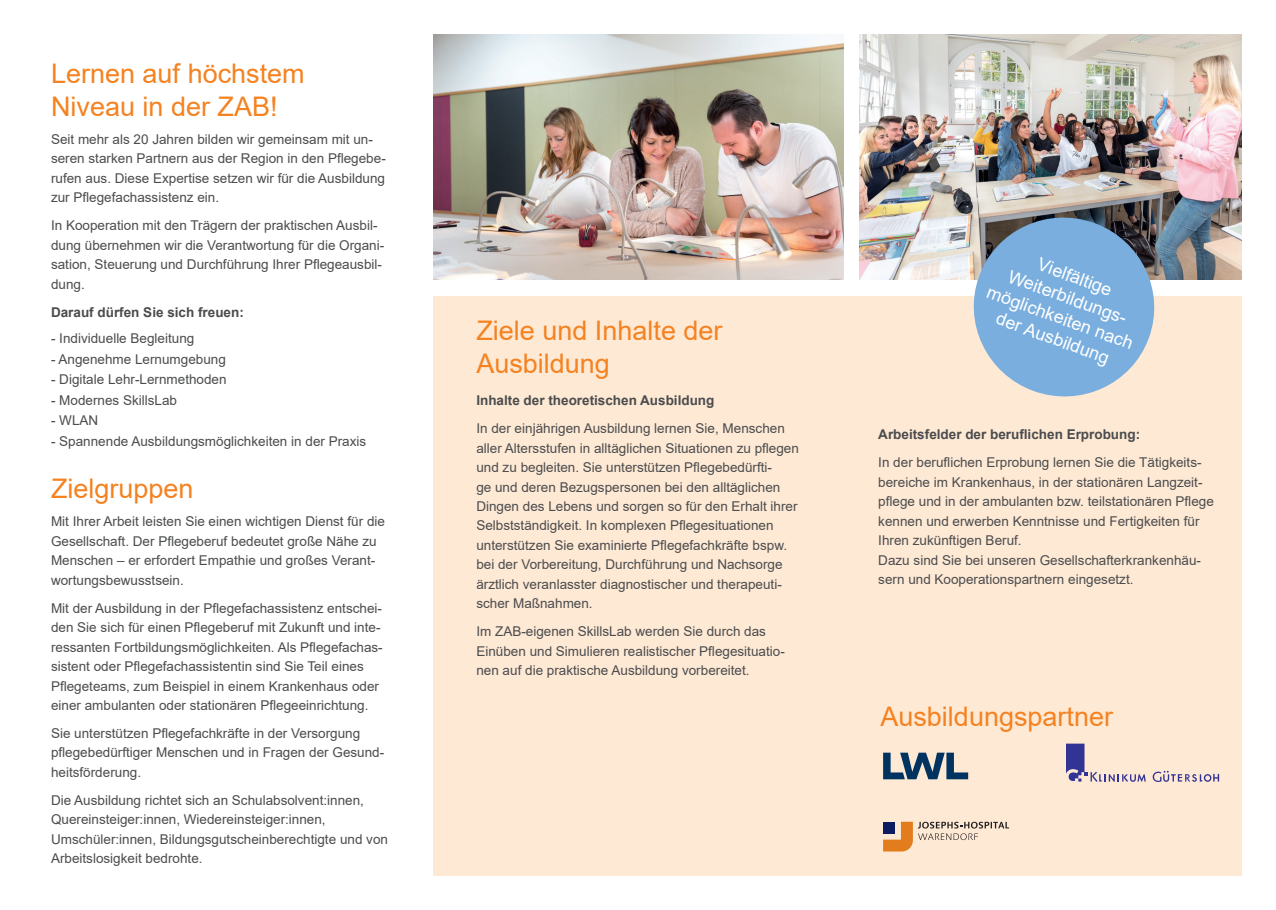
<style>
.page{position:relative;width:1276px;height:910px;background:#fff}
.page>*{position:absolute;margin:0;border:0;box-sizing:border-box;transform-origin:0 0}
.t1{font:27px/32.5px "Arial";color:#f58220}
.t2{font:18px "Arial";color:#fff}
.t3{font:13.5px/19.5px "Arial";color:#4b4c4d}
.t4{font:700 13.5px "Arial";color:#4b4c4d}
</style>
<div class="page">
<img style="left:434px;top:34px;width:409px;height:245px">
<img style="left:859px;top:34px;width:383px;height:245px">
<div style="left:434px;top:296px;width:808px;height:580px;background:#fee9d5"></div>
<svg style="left:961px;top:205px;width:205px;height:192px"></svg>
<svg style="left:1152px;top:771px;width:67px;height:11px"></svg>
<svg style="left:1066px;top:744px;width:79px;height:38px"></svg>
<svg style="left:883px;top:753px;width:85px;height:26px"></svg>
<svg style="left:883px;top:822px;width:126px;height:29px"></svg>
<h1 class="t1" style="left:51px;top:58px;width:255px">Lernen auf höchstem<br>Niveau in der ZAB!</h1>
<p class="t3" style="left:51px;top:129px;width:336px">Seit mehr als 20 Jahren bilden wir gemeinsam mit un&shy;seren starken Partnern aus der Region in den Pflegebe&shy;rufen aus. Diese Expertise setzen wir für die Ausbildung zur Pflegefachassistenz ein.</p>
<p class="t3" style="left:51px;top:216px;width:335px">In Kooperation mit den Trägern der praktischen Ausbil&shy;dung übernehmen wir die Verantwortung für die Organi&shy;sation, Steuerung und Durchführung Ihrer Pflegeausbil&shy;dung.</p>
<p class="t4" style="left:51px;top:303px;width:194px">Darauf dürfen Sie sich freuen:</p>
<p class="t3" style="left:51px;top:329px;width:145px">- Individuelle Begleitung</p>
<p class="t3" style="left:51px;top:349px;width:176px">- Angenehme Lernumgebung</p>
<p class="t3" style="left:51px;top:370px;width:177px">- Digitale Lehr-Lernmethoden</p>
<p class="t3" style="left:51px;top:390px;width:128px">- Modernes SkillsLab</p>
<p class="t3" style="left:51px;top:411px;width:49px">- WLAN</p>
<p class="t3" style="left:51px;top:431px;width:317px">- Spannende Ausbildungsmöglichkeiten in der Praxis</p>
<h1 class="t1" style="left:51px;top:472px;width:144px">Zielgruppen</h1>
<p class="t3" style="left:51px;top:511px;width:335px">Mit Ihrer Arbeit leisten Sie einen wichtigen Dienst für die Gesellschaft. Der Pflegeberuf bedeutet große Nähe zu Menschen – er erfordert Empathie und großes Verant&shy;wortungsbewusstsein.</p>
<p class="t3" style="left:51px;top:598px;width:333px">Mit der Ausbildung in der Pflegefachassistenz entschei&shy;den Sie sich für einen Pflegeberuf mit Zukunft und inte&shy;ressanten Fortbildungsmöglichkeiten. Als Pflegefachas&shy;sistent oder Pflegefachassistentin sind Sie Teil eines Pflegeteams, zum Beispiel in einem Krankenhaus oder einer ambulanten oder stationären Pflegeeinrichtung.</p>
<p class="t3" style="left:51px;top:723px;width:335px">Sie unterstützen Pflegefachkräfte in der Versorgung pflegebedürftiger Menschen und in Fragen der Gesund&shy;heitsförderung.</p>
<p class="t3" style="left:51px;top:790px;width:338px">Die Ausbildung richtet sich an Schulabsolvent:innen, Quereinsteiger:innen, Wiedereinsteiger:innen, Umschüler:innen, Bildungsgutscheinberechtigte und von Arbeitslosigkeit bedrohte.</p>
<h1 class="t1" style="left:476px;top:314px;width:248px">Ziele und Inhalte der<br>Ausbildung</h1>
<p class="t4" style="left:476px;top:391px;width:240px">Inhalte der theoretischen Ausbildung</p>
<p class="t3" style="left:476px;top:418px;width:324px">In der einjährigen Ausbildung lernen Sie, Menschen aller Altersstufen in alltäglichen Situationen zu pflegen und zu begleiten. Sie unterstützen Pflegebedürfti-<br>ge und deren Bezugspersonen bei den alltäglichen Dingen des Lebens und sorgen so für den Erhalt ihrer Selbstständigkeit. In komplexen Pflegesituationen unterstützen Sie examinierte Pflegefachkräfte bspw. bei der Vorbereitung, Durchführung und Nachsorge ärztlich veranlasster diagnostischer und therapeuti&shy;scher Maßnahmen.</p>
<p class="t3" style="left:476px;top:622px;width:310px">Im ZAB-eigenen SkillsLab werden Sie durch das<br>Einüben und Simulieren realistischer Pflegesituatio&shy;nen auf die praktische Ausbildung vorbereitet.</p>
<h2 class="t2" style="left:1042px;top:252px;width:79px;rotate:20deg">Vielfältige</h2>
<h2 class="t2" style="left:1013px;top:264px;width:138px;rotate:20deg">Weiterbildungs-</h2>
<h2 class="t2" style="left:992px;top:279px;width:156px;rotate:20deg">möglichkeiten nach</h2>
<h2 class="t2" style="left:1001px;top:306px;width:121px;rotate:20deg">der Ausbildung</h2>
<p class="t4" style="left:878px;top:425px;width:263px">Arbeitsfelder der beruflichen Erprobung:</p>
<p class="t3" style="left:878px;top:452px;width:337px">In der beruflichen Erprobung lernen Sie die Tätigkeits&shy;bereiche im Krankenhaus, in der stationären Langzeit&shy;pflege und in der ambulanten bzw. teilstationären Pflege kennen und erwerben Kenntnisse und Fertigkeiten für Ihren zukünftigen Beruf.<br>Dazu sind Sie bei unseren Gesellschafterkrankenhäu&shy;sern und Kooperationspartnern eingesetzt.</p>
<h1 class="t1" style="left:880px;top:700px;width:234px">Ausbildungspartner</h1>
</div>
